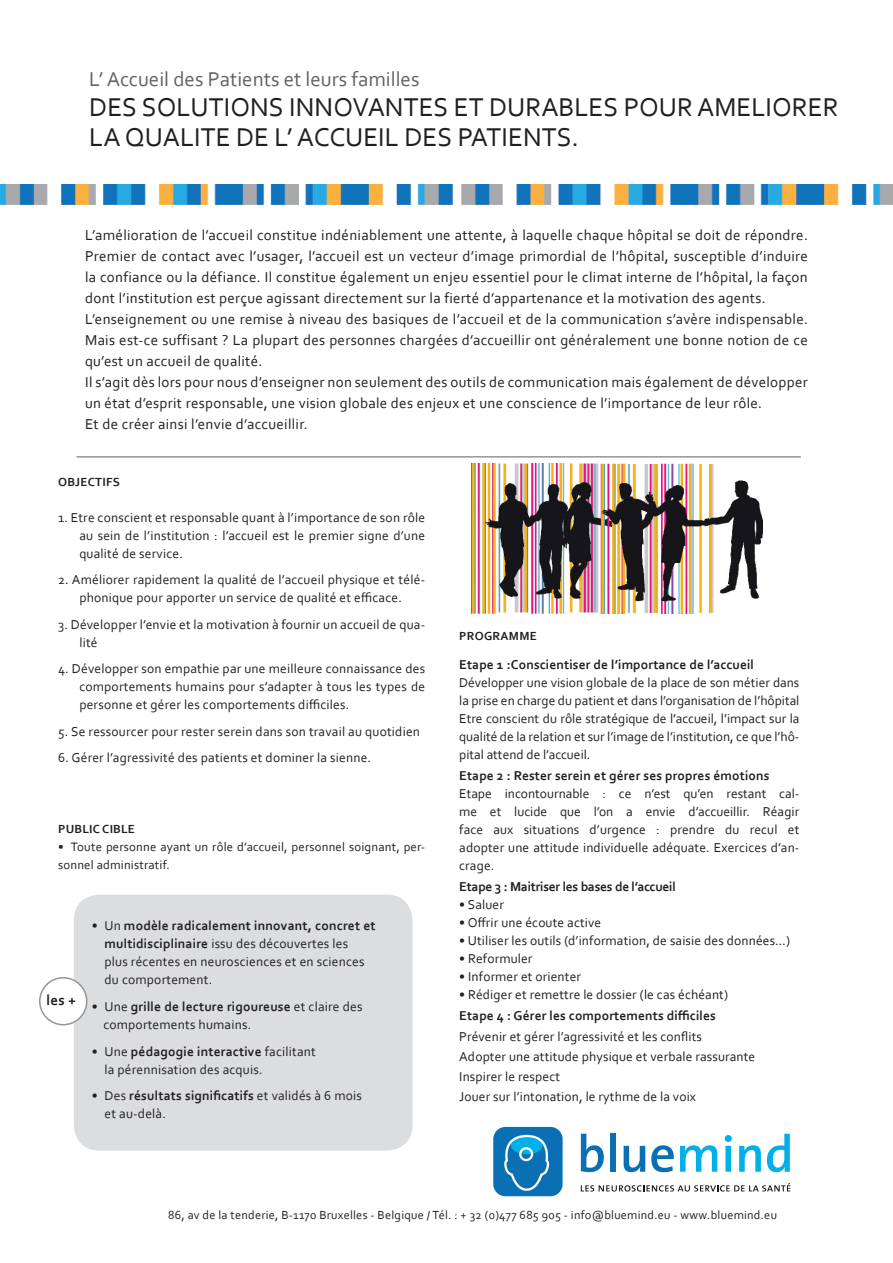
<style>
.page{position:relative;width:893px;height:1263px;background:#fff}
.page>*{position:absolute;margin:0;border:0;box-sizing:border-box;transform-origin:0 0}
.t1{font:27px "Corbel";color:#231f20}
.t2{font:21px "Corbel";color:#646464}
.t3{font:15px/21px "Corbel";letter-spacing:.02em;color:#231f20;text-align:justify}
.t4{font:700 15px "Corbel";color:#231f20}
.t5{font:13.5px/18px "Corbel";letter-spacing:.015em;color:#231f20;text-align:justify}
.t6{font:700 13.5px "Corbel";letter-spacing:.01em;color:#231f20}
.t7{font:700 13.5px "Corbel";letter-spacing:-.015em;color:#231f20}
.t8{font:12.75px/18px "Corbel";letter-spacing:.015em;color:#231f20}
.t9{font:12.3px "Corbel";letter-spacing:.02em;color:#231f20}
.t10{font:700 12.3px "Corbel";letter-spacing:.02em;color:#231f20}
.s1{font-weight:700}
.s2{font-weight:400}
</style>
<div class="page">
<hr style="left:77px;top:456px;width:724px;height:2px;background:#939598">
<div style="left:74px;top:895px;width:338px;height:255px;background:#dcdddf;border-radius:26px"></div>
<div style="left:40px;top:978px;width:47px;height:47px;background:#fff;border-radius:50%"></div>
<div style="left:39px;top:977px;width:48px;height:48px;border:2px solid #939598;border-radius:50%"></div>
<img style="left:471px;top:463px;width:291px;height:151px">
<img style="left:0;top:184px;width:893px;height:21px">
<svg style="left:581px;top:1134px;width:23px;height:38px"></svg>
<div style="left:610px;top:1134px;width:5px;height:38px;background:#0a70b3"></div>
<svg style="left:624px;top:1146px;width:21px;height:26px"></svg>
<svg style="left:651px;top:1145px;width:23px;height:27px"></svg>
<svg style="left:680px;top:1145px;width:37px;height:27px"></svg>
<svg style="left:725px;top:1135px;width:7px;height:37px"></svg>
<svg style="left:739px;top:1145px;width:22px;height:27px"></svg>
<svg style="left:767px;top:1134px;width:23px;height:38px"></svg>
<div style="left:493px;top:1127px;width:70px;height:69px;background:#0a70b3;border-radius:12px"></div>
<svg style="left:504px;top:1134px;width:46px;height:56px"></svg>
<svg style="left:581px;top:1183px;width:209px;height:8px"></svg>
<p class="t2" style="left:89px;top:66px;width:332px">L’ Accueil des Patients et leurs familles</p>
<p class="t1" style="left:89px;top:90px;width:751px">DES SOLUTIONS INNOVANTES ET DURABLES POUR AMELIORER</p>
<p class="t1" style="left:89px;top:120px;width:491px">LA QUALITE DE L’ ACCUEIL DES PATIENTS.</p>
<p class="t3" style="left:85px;top:224px;width:724px">L’amélioration de l’accueil constitue indéniablement une attente, à laquelle chaque hôpital se doit de répondre.<br>Premier de contact avec l’usager, l’accueil est un vecteur d’image primordial de l’hôpital, susceptible d’induire la confiance ou la défiance. Il constitue également un enjeu essentiel pour le climat interne de l’hôpital, la façon dont l’institution est perçue agissant directement sur la fierté d’appartenance et la motivation des agents.</p>
<p class="t3" style="left:85px;top:308px;width:724px">L’enseignement ou une remise à niveau des basiques de l’accueil et de la communication s’avère indispensable.<br>Mais est-ce suffisant ? La plupart des personnes chargées d’accueillir ont généralement une bonne notion de ce qu’est un accueil de qualité.</p>
<p class="t3" style="left:85px;top:371px;width:724px">Il s’agit dès lors pour nous d’enseigner non seulement des outils de communication mais également de développer un état d’esprit responsable, une vision globale des enjeux et une conscience de l’importance de leur rôle.</p>
<p class="t3" style="left:85px;top:413px;width:224px">Et de créer ainsi l’envie d’accueillir.</p>
<p class="t10" style="left:58px;top:475px;width:63px">OBJECTIFS</p>
<p class="t5" style="left:79px;top:508px;width:347px;text-indent:-21px">1. Etre conscient et responsable quant à l’importance de son rôle au sein de l’institution : l’accueil est le premier signe d’une qualité de service.</p>
<p class="t5" style="left:58px;top:570px;width:369px;text-align:center">2. Améliorer rapidement la qualité de l’accueil physique et télé&shy;phonique pour apporter un service de qualité et efficace.</p>
<p class="t5" style="left:79px;top:615px;width:347px;text-indent:-21px">3. Développer l’envie et la motivation à fournir un accueil de qua&shy;lité</p>
<p class="t5" style="left:79px;top:659px;width:347px;text-indent:-21px">4. Développer son empathie par une meilleure connaissance des comportements humains pour s’adapter à tous les types de personne et gérer les comportements difficiles.</p>
<p class="t5" style="left:58px;top:722px;width:363px">5. Se ressourcer pour rester serein dans son travail au quotidien</p>
<p class="t5" style="left:58px;top:748px;width:315px">6. Gérer l’agressivité des patients et dominer la sienne.</p>
<p class="t10" style="left:58px;top:821px;width:78px">PUBLIC CIBLE</p>
<p class="t8" style="left:58px;top:837px;width:369px">• Toute personne ayant un rôle d’accueil, personnel soignant, per&shy;sonnel administratif.</p>
<p class="t4" style="left:46px;top:990px;width:31px">les +</p>
<p class="t5" style="left:104px;top:916px;width:273px;text-align:left;text-indent:-13px">• Un <span class="s1">modèle radicalement innovant, concret et multidisciplinaire</span> issu des découvertes les<br>plus récentes en neurosciences et en sciences du comportement.</p>
<p class="t5" style="left:103px;top:997px;width:261px;text-indent:-12px">• Une <span class="s1">grille de lecture rigoureuse</span> et claire des comportements humains.</p>
<p class="t6" style="left:92px;top:1043px;width:226px"><span class="s2">• Une</span> pédagogie interactive <span class="s2">facilitant</span></p>
<p class="t5" style="left:104px;top:1060px;width:160px">la pérennisation des acquis.</p>
<p class="t5" style="left:104px;top:1087px;width:259px;text-indent:-13px">• Des <span class="s1">résultats significatifs</span> et validés à 6 mois et au-delà.</p>
<p class="t10" style="left:459px;top:628px;width:79px">PROGRAMME</p>
<p class="t6" style="left:459px;top:657px;width:296px">Etape 1 :Conscientiser de l’importance de l’accueil</p>
<p class="t5" style="left:459px;top:674px;width:342px">Développer une vision globale de la place de son métier dans la prise en charge du patient et dans l’organisation de l’hôpital Etre conscient du rôle stratégique de l’accueil, l’impact sur la qualité de la relation et sur l’image de l’institution, ce que l’hô&shy;pital attend de l’accueil.</p>
<p class="t6" style="left:459px;top:768px;width:312px">Etape 2 : Rester serein et gérer ses propres émotions</p>
<p class="t5" style="left:459px;top:785px;width:342px">Etape incontournable : ce n’est qu’en restant cal&shy;me et lucide que l’on a envie d’accueillir. Réagir face aux situations d’urgence : prendre du recul et adopter une attitude individuelle adéquate. Exercices d’an&shy;crage.</p>
<p class="t7" style="left:459px;top:879px;width:218px">Etape 3 : Maitriser les bases de l’accueil</p>
<p class="t5" style="left:459px;top:896px;width:46px">• Saluer</p>
<p class="t5" style="left:459px;top:914px;width:144px">• Offrir une écoute active</p>
<p class="t5" style="left:459px;top:932px;width:332px">• Utiliser les outils (d’information, de saisie des données…)</p>
<p class="t5" style="left:459px;top:950px;width:75px">• Reformuler</p>
<p class="t5" style="left:459px;top:968px;width:123px">• Informer et orienter</p>
<p class="t5" style="left:459px;top:986px;width:270px">• Rédiger et remettre le dossier (le cas échéant)</p>
<p class="t6" style="left:459px;top:1008px;width:258px">Etape 4 : Gérer les comportements difficiles</p>
<p class="t5" style="left:459px;top:1027px;width:244px">Prévenir et gérer l’agressivité et les conflits</p>
<p class="t5" style="left:459px;top:1047px;width:298px">Adopter une attitude physique et verbale rassurante</p>
<p class="t5" style="left:459px;top:1067px;width:102px">Inspirer le respect</p>
<p class="t5" style="left:459px;top:1087px;width:238px">Jouer sur l’intonation, le rythme de la voix</p>
<p class="t9" style="left:168px;top:1207px;width:610px">86, av de la tenderie, B-1170 Bruxelles - Belgique / Tél. : + 32 (0)477 685 905 - info@bluemind.eu - www.bluemind.eu</p>
</div>
